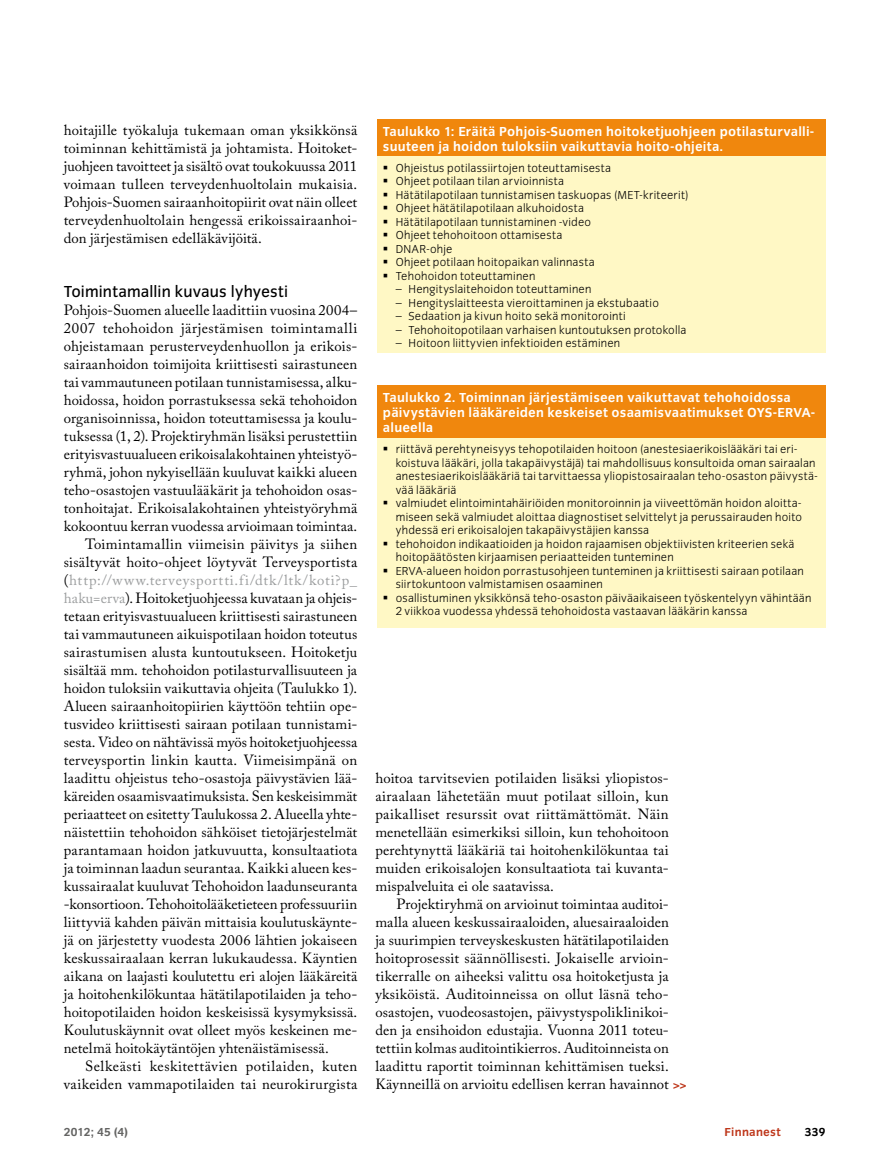
<style>
.page{position:relative;width:885px;height:1174px;background:#fff}
.page>*{position:absolute;margin:0;border:0;box-sizing:border-box;transform-origin:0 0}
.t1{font:16.5px "Congress Sans";letter-spacing:.005em;color:#000}
.t2{font:14.7px/18px "Adobe Caslon Pro";letter-spacing:.01em;color:#000;text-align:justify}
.t3{font:14.7px "Adobe Caslon Pro";letter-spacing:.065em;color:#9c9e9f}
.t4{font:14.7px "Adobe Caslon Pro";letter-spacing:.03em;color:#000}
.t5{font:14.7px "Adobe Caslon Pro";letter-spacing:.035em;color:#000}
.t6{font:700 13.5px/15px "Congress Sans";letter-spacing:.015em;color:#fff}
.t7{font:300 12px/13.5px "Congress Sans";letter-spacing:.02em;color:#000}
.t8{font:700 12px "Congress Sans";color:#be381c}
.t9{font:700 12px "Congress Sans";letter-spacing:.01em;color:#646463}
.t10{font:700 12px "Congress Sans";color:#000}
.s1{color:#000}
.s2{color:#9c9e9f}
</style>
<div class="page">
<div style="left:377px;top:386px;width:448px;height:52px;background:#f0870d"></div>
<div style="left:377px;top:438px;width:448px;height:189px;background:#fff8c5"></div>
<div style="left:377px;top:119px;width:448px;height:37px;background:#f0870d"></div>
<div style="left:377px;top:156px;width:448px;height:197px;background:#fff8c5"></div>
<p class="t2" style="left:64px;top:121px;width:295px">hoitajille työkaluja tukemaan oman yksikkönsä toiminnan kehittämistä ja johtamista. Hoitoket&shy;juohjeen tavoitteet ja sisältö ovat toukokuussa 2011 voimaan tulleen terveydenhuoltolain mukaisia.<br>Pohjois-Suomen sairaanhoitopiirit ovat näin olleet terveydenhuoltolain hengessä erikoissairaanhoi&shy;don järjestämisen edelläkävijöitä.</p>
<p class="t1" style="left:64px;top:282px;width:226px">Toimintamallin kuvaus lyhyesti</p>
<p class="t2" style="left:64px;top:301px;width:295px">Pohjois-Suomen alueelle laadittiin vuosina 2004–</p>
<p class="t4" style="left:64px;top:319px;width:295px">2007 tehohoidon järjestämisen toimintamalli</p>
<p class="t2" style="left:64px;top:337px;width:295px">ohjeistamaan perusterveydenhuollon ja erikois-</p>
<p class="t2" style="left:64px;top:355px;width:295px">sairaanhoidon toimijoita kriittisesti sairastuneen</p>
<p class="t2" style="left:64px;top:373px;width:295px">tai vammautuneen potilaan tunnistamisessa, alku-</p>
<p class="t2" style="left:64px;top:391px;width:295px">hoidossa, hoidon porrastuksessa sekä tehohoidon</p>
<p class="t2" style="left:64px;top:409px;width:295px">organisoinnissa, hoidon toteuttamisessa ja koulu-</p>
<p class="t2" style="left:64px;top:427px;width:295px">tuksessa (1, 2). Projektiryhmän lisäksi perustettiin</p>
<p class="t2" style="left:64px;top:445px;width:295px">erityisvastuualueen erikoisalakohtainen yhteistyö-</p>
<p class="t2" style="left:64px;top:463px;width:295px">ryhmä, johon nykyisellään kuuluvat kaikki alueen</p>
<p class="t2" style="left:64px;top:481px;width:295px">teho-osastojen vastuulääkärit ja tehohoidon osas-</p>
<p class="t2" style="left:64px;top:499px;width:295px">tonhoitajat. Erikoisalakohtainen yhteistyöryhmä</p>
<p class="t2" style="left:64px;top:517px;width:295px">kokoontuu kerran vuodessa arvioimaan toimintaa.</p>
<p class="t2" style="left:85px;top:535px;width:273px">Toimintamallin viimeisin päivitys ja siihen</p>
<p class="t2" style="left:64px;top:553px;width:295px">sisältyvät hoito-ohjeet löytyvät Terveysportista</p>
<p class="t3" style="left:64px;top:571px;width:295px"><span class="s1">(</span>http://www.terveysportti.fi/dtk/ltk/koti?p_</p>
<p class="t2" style="left:64px;top:589px;width:295px"><span class="s2">haku=erva</span>). Hoitoketjuohjeessa kuvataan ja ohjeis-</p>
<p class="t2" style="left:64px;top:607px;width:295px">tetaan erityisvastuualueen kriittisesti sairastuneen</p>
<p class="t2" style="left:64px;top:625px;width:295px">tai vammautuneen aikuispotilaan hoidon toteutus</p>
<p class="t2" style="left:64px;top:643px;width:295px">sairastumisen alusta kuntoutukseen. Hoitoketju</p>
<p class="t2" style="left:64px;top:661px;width:295px">sisältää mm. tehohoidon potilasturvallisuuteen ja</p>
<p class="t2" style="left:64px;top:679px;width:295px">hoidon tuloksiin vaikuttavia ohjeita (Taulukko 1).</p>
<p class="t2" style="left:64px;top:697px;width:295px">Alueen sairaanhoitopiirien käyttöön tehtiin ope-</p>
<p class="t2" style="left:64px;top:715px;width:295px">tusvideo kriittisesti sairaan potilaan tunnistami-</p>
<p class="t2" style="left:64px;top:733px;width:295px">sesta. Video on nähtävissä myös hoitoketjuohjeessa</p>
<p class="t2" style="left:64px;top:751px;width:295px">terveysportin linkin kautta. Viimeisimpänä on</p>
<p class="t2" style="left:64px;top:769px;width:295px">laadittu ohjeistus teho-osastoja päivystävien lää-</p>
<p class="t2" style="left:64px;top:787px;width:295px">käreiden osaamisvaatimuksista. Sen keskeisimmät</p>
<p class="t2" style="left:64px;top:805px;width:295px">periaatteet on esitetty Taulukossa 2. Alueella yhte-</p>
<p class="t2" style="left:64px;top:823px;width:295px">näistettiin tehohoidon sähköiset tietojärjestelmät</p>
<p class="t2" style="left:64px;top:840px;width:295px">parantamaan hoidon jatkuvuutta, konsultaatiota</p>
<p class="t2" style="left:64px;top:858px;width:295px">ja toiminnan laadun seurantaa. Kaikki alueen kes-</p>
<p class="t2" style="left:64px;top:876px;width:295px">kussairaalat kuuluvat Tehohoidon laadunseuranta</p>
<p class="t2" style="left:64px;top:894px;width:295px">-konsortioon. Tehohoitolääketieteen professuuriin</p>
<p class="t2" style="left:64px;top:912px;width:295px">liittyviä kahden päivän mittaisia koulutuskäynte-</p>
<p class="t2" style="left:64px;top:930px;width:295px">jä on järjestetty vuodesta 2006 lähtien jokaiseen</p>
<p class="t2" style="left:64px;top:948px;width:295px">keskussairaalaan kerran lukukaudessa. Käyntien</p>
<p class="t2" style="left:64px;top:966px;width:295px">aikana on laajasti koulutettu eri alojen lääkäreitä</p>
<p class="t2" style="left:64px;top:984px;width:295px">ja hoitohenkilökuntaa hätätilapotilaiden ja teho-</p>
<p class="t2" style="left:64px;top:1002px;width:295px">hoitopotilaiden hoidon keskeisissä kysymyksissä.</p>
<p class="t2" style="left:64px;top:1020px;width:295px">Koulutuskäynnit ovat olleet myös keskeinen me-</p>
<p class="t2" style="left:64px;top:1038px;width:266px">netelmä hoitokäytäntöjen yhtenäistämisessä.</p>
<p class="t5" style="left:85px;top:1057px;width:274px">Selkeästi keskitettävien potilaiden, kuten</p>
<p class="t2" style="left:64px;top:1074px;width:295px">vaikeiden vammapotilaiden tai neurokirurgista</p>
<p class="t6" style="left:383px;top:123px;width:432px">Taulukko 1: Eräitä Pohjois-Suomen hoitoketjuohjeen potilasturvalli&shy;suuteen ja hoidon tuloksiin vaikuttavia hoito-ohjeita.</p>
<p class="t7" style="left:395px;top:161px;width:294px">Ohjeistus potilassiirtojen toteuttamisesta<br>Ohjeet potilaan tilan arvioinnista<br>Hätätilapotilaan tunnistamisen taskuopas (MET-kriteerit)<br>Ohjeet hätätilapotilaan alkuhoidosta<br>Hätätilapotilaan tunnistaminen -video<br>Ohjeet tehohoitoon ottamisesta<br>DNAR-ohje<br>Ohjeet potilaan hoitopaikan valinnasta<br>Tehohoidon toteuttaminen</p>
<p class="t7" style="left:395px;top:283px;width:197px">– Hengityslaitehoidon toteuttaminen</p>
<p class="t7" style="left:395px;top:296px;width:265px">– Hengityslaitteesta vieroittaminen ja ekstubaatio</p>
<p class="t7" style="left:395px;top:310px;width:231px">– Sedaation ja kivun hoito sekä monitorointi</p>
<p class="t7" style="left:395px;top:323px;width:292px">– Tehohoitopotilaan varhaisen kuntoutuksen protokolla</p>
<p class="t7" style="left:395px;top:337px;width:226px">– Hoitoon liittyvien infektioiden estäminen</p>
<p class="t6" style="left:383px;top:390px;width:433px">Taulukko 2. Toiminnan järjestämiseen vaikuttavat tehohoidossa päivystävien lääkäreiden keskeiset osaamisvaatimukset OYS-ERVA&shy;alueella</p>
<p class="t7" style="left:395px;top:443px;width:423px">riittävä perehtyneisyys tehopotilaiden hoitoon (anestesiaerikoislääkäri tai eri&shy;koistuva lääkäri, jolla takapäivystäjä) tai mahdollisuus konsultoida oman sairaalan anestesiaerikoislääkäriä tai tarvittaessa yliopistosairaalan teho-osaston päivystä&shy;vää lääkäriä<br>valmiudet elintoimintahäiriöiden monitoroinnin ja viiveettömän hoidon aloitta&shy;miseen sekä valmiudet aloittaa diagnostiset selvittelyt ja perussairauden hoito yhdessä eri erikoisalojen takapäivystäjien kanssa<br>tehohoidon indikaatioiden ja hoidon rajaamisen objektiivisten kriteerien sekä hoitopäätösten kirjaamisen periaatteiden tunteminen<br>ERVA-alueen hoidon porrastusohjeen tunteminen ja kriittisesti sairaan potilaan siirtokuntoon valmistamisen osaaminen<br>osallistuminen yksikkönsä teho-osaston päiväaikaiseen työskentelyyn vähintään 2 viikkoa vuodessa yhdessä tehohoidosta vastaavan lääkärin kanssa</p>
<p class="t2" style="left:375px;top:768px;width:295px">hoitoa tarvitsevien potilaiden lisäksi yliopistos&shy;airaalaan lähetetään muut potilaat silloin, kun paikalliset resurssit ovat riittämättömät. Näin menetellään esimerkiksi silloin, kun tehohoitoon perehtynyttä lääkäriä tai hoitohenkilökuntaa tai muiden erikoisalojen konsultaatiota tai kuvanta&shy;mispalveluita ei ole saatavissa.</p>
<p class="t2" style="left:375px;top:894px;width:295px;text-indent:21px">Projektiryhmä on arvioinut toimintaa auditoi&shy;malla alueen keskussairaaloiden, aluesairaaloiden ja suurimpien terveyskeskusten hätätilapotilaiden hoitoprosessit säännöllisesti. Jokaiselle arvioin&shy;tikerralle on aiheeksi valittu osa hoitoketjusta ja yksiköistä. Auditoinneissa on ollut läsnä teho&shy;osastojen, vuodeosastojen, päivystyspoliklinikoi&shy;den ja ensihoidon edustajia. Vuonna 2011 toteu&shy;tettiin kolmas auditointikierros. Auditoinneista on laadittu raportit toiminnan kehittämisen tueksi.<br>Käynneillä on arvioitu edellisen kerran havainnot</p>
<p class="t8" style="left:673px;top:1078px;width:15px">&gt;&gt;</p>
<p class="t9" style="left:64px;top:1125px;width:66px">2012; 45 (4)</p>
<p class="t8" style="left:724px;top:1125px;width:58px">Finnanest</p>
<p class="t10" style="left:804px;top:1125px;width:22px">339</p>
</div>
